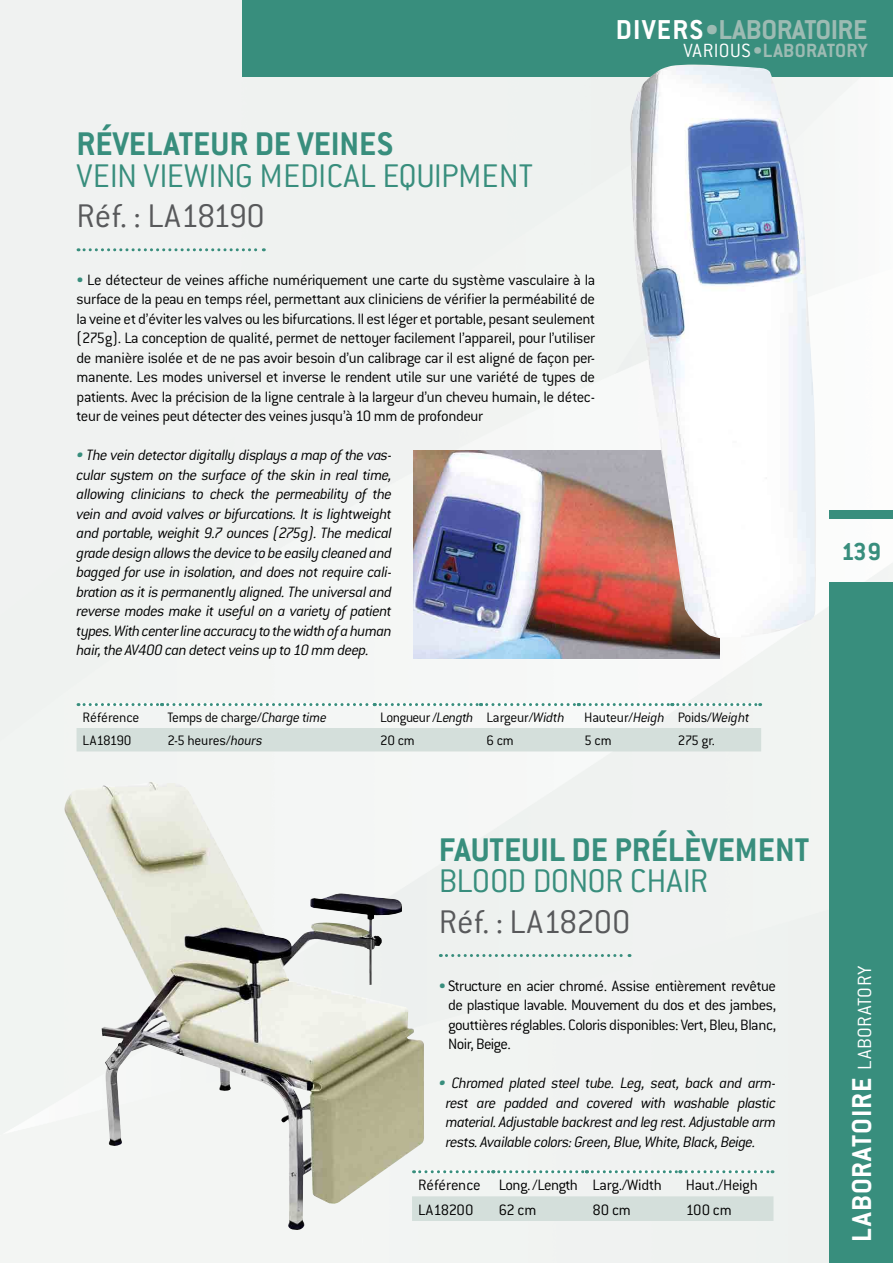
<style>
.page{position:relative;width:893px;height:1263px;background:#f0f2f1}
.page>*{position:absolute;margin:0;border:0;box-sizing:border-box;transform-origin:0 0}
.t1{font:300 36px "Conduit ITC";letter-spacing:-.02em;color:#388e7d}
.t2{font:700 36px "Conduit ITC";color:#388e7d}
.t3{font:300 36px "Conduit ITC";letter-spacing:-.045em;color:#58595b}
.t4{font:700 30px "Conduit ITC";letter-spacing:.035em;color:#fff}
.t5{font:700 30px "Conduit ITC";letter-spacing:-.01em;color:#9dbbb3}
.t6{font:700 27px "Conduit ITC";color:#388e7d}
.t7{font:700 21px "Conduit ITC";letter-spacing:.015em;color:#9dbbb3}
.t8{font:300 16.5px/19.5px "Conduit ITC";letter-spacing:-.03em;color:#000;text-align:justify}
.t9{font:italic 300 16.5px/19.5px "Conduit ITC";letter-spacing:-.035em;color:#000;text-align:justify}
.t10{font:300 15px "Conduit ITC";letter-spacing:-.02em;color:#000}
.s1{color:#fff}
.s2{font-weight:300;color:#fff}
.s3{color:#388e7d}
.s4{font-style:italic}
.s5{font-weight:300;font-size:21px}
</style>
<div class="page">
<div style="left:829px;top:583px;width:64px;height:680px;background:#388e7d"></div>
<div style="left:829px;top:510px;width:64px;height:9px;background:#388e7d"></div>
<div style="left:242px;top:0;width:651px;height:77px;background:#388e7d"></div>
<img style="left:62px;top:781px;width:362px;height:451px">
<svg style="left:440px;top:954px;width:190px;height:3px"></svg>
<div style="left:412px;top:1196px;width:361px;height:25px;background:#d4dfdb"></div>
<svg style="left:414px;top:1170px;width:359px;height:3px"></svg>
<svg style="left:78px;top:248px;width:186px;height:3px"></svg>
<div style="left:77px;top:728px;width:684px;height:23px;background:#d4dfdb"></div>
<hr style="left:480px;top:703px;width:98px;height:3px;background:#fff">
<svg style="left:78px;top:703px;width:403px;height:3px"></svg>
<svg style="left:487px;top:703px;width:274px;height:3px"></svg>
<img style="left:413px;top:450px;width:306px;height:209px">
<img style="left:629px;top:65px;width:187px;height:573px">
<h2 class="t5" style="left:616px;top:12px;width:253px"><span class="s1">DIVERS</span>•LABORATOIRE</h2>
<p class="t7" style="left:683px;top:38px;width:186px"><span class="s2">various</span>•LABORATORY</p>
<h1 class="t2" style="left:77px;top:123px;width:318px">RÉVELATEUR DE VEINES</h1>
<h1 class="t1" style="left:77px;top:156px;width:458px">vein viewing medical equipment</h1>
<h1 class="t3" style="left:77px;top:196px;width:190px">Réf. : LA18190</h1>
<p class="t8" style="left:77px;top:270px;width:520px"><span class="s3">•</span> Le détecteur de veines affiche numériquement une carte du système vasculaire à la surface de la peau en temps réel, permettant aux cliniciens de vérifier la perméabilité de la veine et d’éviter les valves ou les bifurcations. Il est léger et portable, pesant seulement (275g). La conception de qualité, permet de nettoyer facilement l’appareil, pour l’utiliser de manière isolée et de ne pas avoir besoin d’un calibrage car il est aligné de façon per&shy;manente. Les modes universel et inverse le rendent utile sur une variété de types de patients. Avec la précision de la ligne centrale à la largeur d’un cheveu humain, le détec&shy;teur de veines peut détecter des veines jusqu’à 10 mm de profondeur</p>
<p class="t9" style="left:77px;top:445px;width:317px"><span class="s3">•</span> The vein detector digitally displays a map of the vas&shy;cular system on the surface of the skin in real time, allowing clinicians to check the permeability of the vein and avoid valves or bifurcations. It is lightweight and portable, weighit 9.7 ounces (275g). The medical grade design allows the device to be easily cleaned and bagged for use in isolation, and does not require cali&shy;bration as it is permanently aligned. The universal and reverse modes make it useful on a variety of patient types. With center line accuracy to the width of a human hair, the AV400 can detect veins up to 10 mm deep.</p>
<h3 class="t6" style="left:841px;top:535px;width:42px">139</h3>
<p class="t10" style="left:83px;top:709px;width:58px">Référence</p>
<p class="t10" style="left:168px;top:709px;width:161px">Temps de charge/<span class="s4">Charge time</span></p>
<p class="t10" style="left:380px;top:709px;width:186px">Longueur /<span class="s4">Length</span> Largeur/<span class="s4">Width</span></p>
<p class="t10" style="left:584px;top:709px;width:167px">Hauteur/<span class="s4">Heigh</span> Poids/<span class="s4">Weight</span></p>
<p class="t10" style="left:83px;top:733px;width:50px">LA18190</p>
<p class="t10" style="left:168px;top:733px;width:97px">2-5 heures/<span class="s4">hours</span></p>
<p class="t10" style="left:380px;top:733px;width:36px">20 cm</p>
<p class="t10" style="left:486px;top:733px;width:29px">6 cm</p>
<p class="t10" style="left:584px;top:733px;width:29px">5 cm</p>
<p class="t10" style="left:678px;top:733px;width:39px">275 gr.</p>
<h1 class="t2" style="left:439px;top:828px;width:229px">FAUTEUILDE PRÉLÈVE</h1>
<h1 class="t2" style="left:735px;top:828px;width:76px">MENT</h1>
<h1 class="t1" style="left:439px;top:861px;width:271px">Blood donor chair</h1>
<h1 class="t3" style="left:439px;top:902px;width:193px">Réf. : LA18200</h1>
<p class="t8" style="left:448px;top:976px;width:329px;text-indent:-9px"><span class="s3">•</span> Structure en acier chromé. Assise entièrement revêtue de plastique lavable. Mouvement du dos et des jambes, gouttières réglables. Coloris disponibles: Vert, Bleu, Blanc, Noir, Beige.</p>
<p class="t9" style="left:446px;top:1073px;width:332px;text-indent:-7px"><span class="s3">•</span> Chromed plated steel tube. Leg, seat, back and arm&shy;rest are padded and covered with washable plastic material. Adjustable backrest and leg rest. Adjustable arm rests. Available colors: Green, Blue, White, Black, Beige.</p>
<p class="t8" style="left:418px;top:1175px;width:245px">Référence Long. /Length Larg./Width</p>
<p class="t8" style="left:686px;top:1175px;width:73px">Haut./Heigh</p>
<p class="t8" style="left:418px;top:1200px;width:57px">LA18200</p>
<p class="t8" style="left:499px;top:1200px;width:39px">62 cm</p>
<p class="t8" style="left:592px;top:1200px;width:40px">80 cm</p>
<p class="t8" style="left:686px;top:1200px;width:47px">100 cm</p>
<h2 class="t4" style="left:844px;top:1242px;width:277px;rotate:-90deg">LABORATOIRE <span class="s5">Laboratory</span></h2>
</div>
